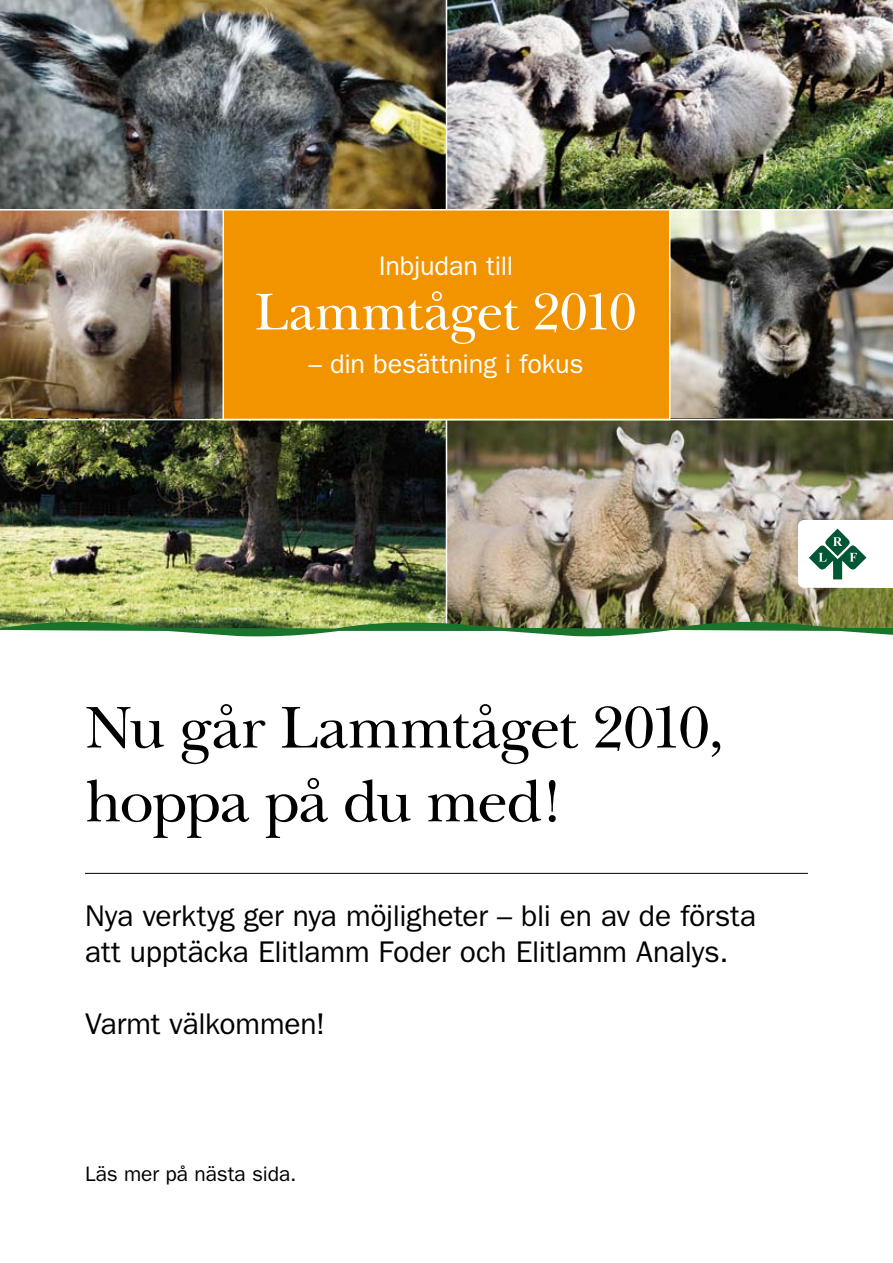
<style>
.page{position:relative;width:893px;height:1263px;background:#fff}
.page>*{position:absolute;margin:0;border:0;box-sizing:border-box;transform-origin:0 0}
.t1{font:61.5px/73.8px "New Baskerville";letter-spacing:-.025em;color:#000}
.t2{font:54px "New Baskerville";letter-spacing:-.015em;color:#fff}
.t3{font:30px/36px "Franklin Gothic LT";letter-spacing:-.005em;color:#000}
.t4{font:27px "Franklin Gothic LT";letter-spacing:-.005em;color:#fff}
.t5{font:21px "Franklin Gothic LT";letter-spacing:-.005em;color:#000}
</style>
<div class="page">
<img style="left:0;top:0;width:893px;height:209px">
<img style="left:670px;top:211px;width:223px;height:208px">
<img style="left:0;top:211px;width:222px;height:208px">
<img style="left:0;top:420px;width:893px;height:202px">
<svg style="left:798px;top:520px;width:95px;height:68px"></svg>
<hr style="left:85px;top:873px;width:723px;height:1px;background:#000">
<hr style="left:446px;top:0;width:1px;height:626px;background:#fff">
<div style="left:222px;top:209px;width:448px;height:211px;background:#f29400;border:2px solid #fff"></div>
<img style="left:0;top:622px;width:893px;height:14px">
<hr style="left:0;top:419px;width:893px;height:1px;background:#fff">
<p class="t4" style="left:379px;top:251px;width:136px">Inbjudan till</p>
<h2 class="t2" style="left:255px;top:280px;width:383px">Lammtåget 2010</h2>
<p class="t4" style="left:308px;top:348px;width:276px">– din besättning i fokus</p>
<h1 class="t1" style="left:85px;top:691px;width:640px">Nu går Lammtåget 2010, hoppa på du med!</h1>
<p class="t3" style="left:85px;top:898px;width:673px">Nya verktyg ger nya möjligheter – bli en av de första att upptäcka Elitlamm Foder och Elitlamm Analys.</p>
<p class="t3" style="left:85px;top:1006px;width:241px">Varmt välkommen!</p>
<p class="t5" style="left:85px;top:1161px;width:213px">Läs mer på nästa sida.</p>
</div>
